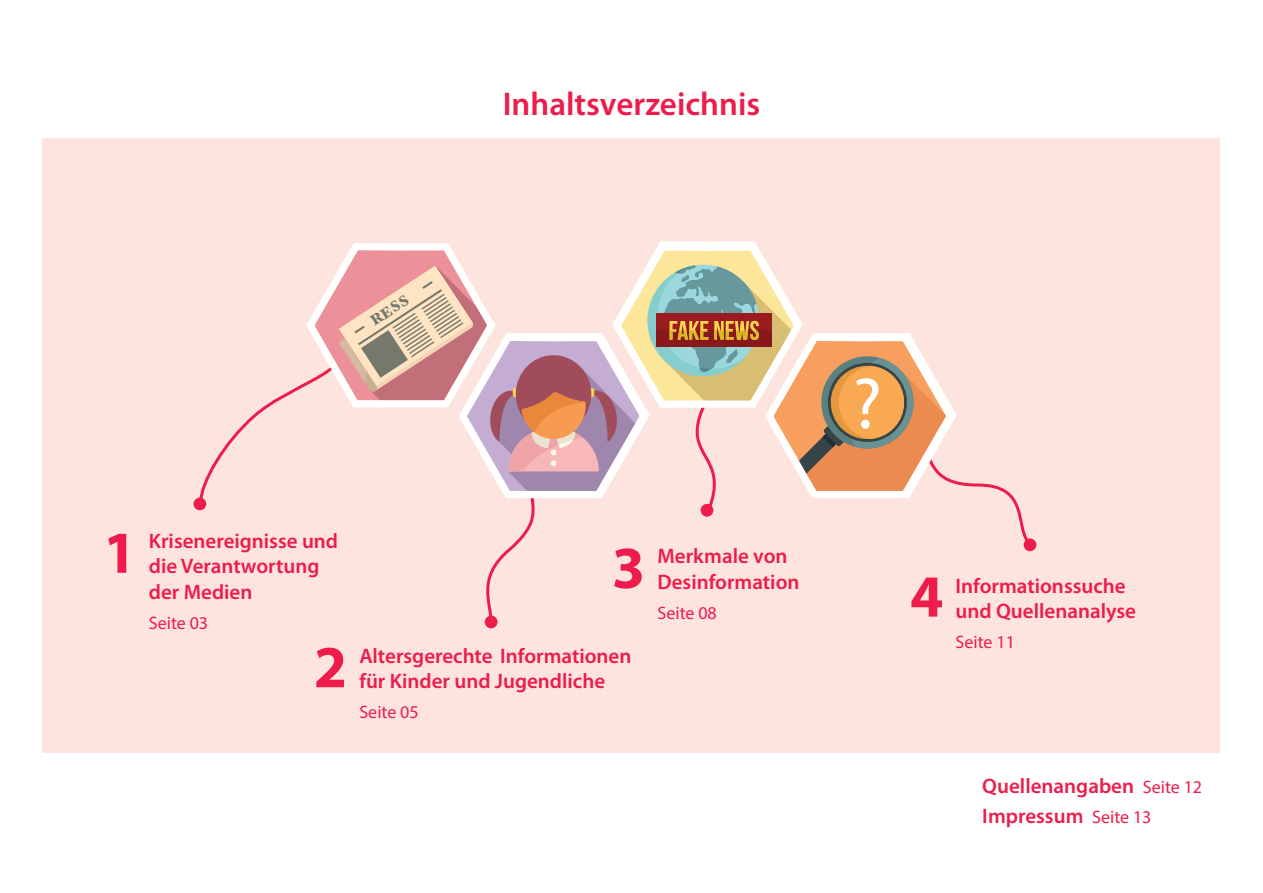
<style>
.page{position:relative;width:1263px;height:893px;background:#fff}
.page>*{position:absolute;margin:0;border:0;box-sizing:border-box;transform-origin:0 0}
.t1{font:700 60px "Myriad Pro";color:#ed1c4a}
.t2{font:600 33px "Myriad Pro";color:#ed1c4a}
.t3{font:600 21px/25.2px "Myriad Pro";color:#ed1c4a}
.t4{font:18px "Myriad Pro";color:#ed1c4a}
.t5{font:900 14.85px "Hoefler Text";color:#76786b}
.s1{font-weight:400;font-size:18px}
</style>
<div class="page">
<div style="left:43px;top:139px;width:1177px;height:614px;background:#fde4df"></div>
<svg style="left:193px;top:498px;width:13px;height:12px"></svg>
<div style="left:1024px;top:538px;width:12px;height:13px;background:#ed1c4a;border-radius:50%"></div>
<div style="left:485px;top:616px;width:12px;height:12px;background:#ed1c4a;border-radius:50%"></div>
<svg style="left:198px;top:241px;width:834px;height:384px"></svg>
<p class="t5" style="left:367px;top:314px;width:45px;rotate:-33deg">RESS</p>
<h2 class="t2" style="left:503px;top:83px;width:259px">Inhaltsverzeichnis</h2>
<h1 class="t1" style="left:103px;top:513px;width:35px">1</h1>
<p class="t3" style="left:149px;top:528px;width:191px">Krisenereignisse und die Verantwortung der Medien</p>
<p class="t4" style="left:149px;top:611px;width:61px">Seite 03</p>
<h1 class="t1" style="left:314px;top:628px;width:35px">2</h1>
<h1 class="t1" style="left:612px;top:529px;width:35px">3</h1>
<p class="t3" style="left:359px;top:642px;width:274px">Altersgerechte Informationen für Kinder und Jugendliche</p>
<p class="t4" style="left:359px;top:701px;width:61px">Seite 05</p>
<p class="t3" style="left:657px;top:543px;width:144px">Merkmale von<br>Desinformation</p>
<p class="t4" style="left:657px;top:601px;width:61px">Seite 08</p>
<h1 class="t1" style="left:910px;top:557px;width:35px">4</h1>
<p class="t3" style="left:955px;top:573px;width:182px">Informationssuche und Quellenanalyse</p>
<p class="t4" style="left:955px;top:631px;width:61px">Seite 11</p>
<p class="t3" style="left:982px;top:771px;width:221px;line-height:30px">Quellenangaben <span class="s1">Seite 12<br></span>Impressum <span class="s1">Seite 13</span></p>
</div>
